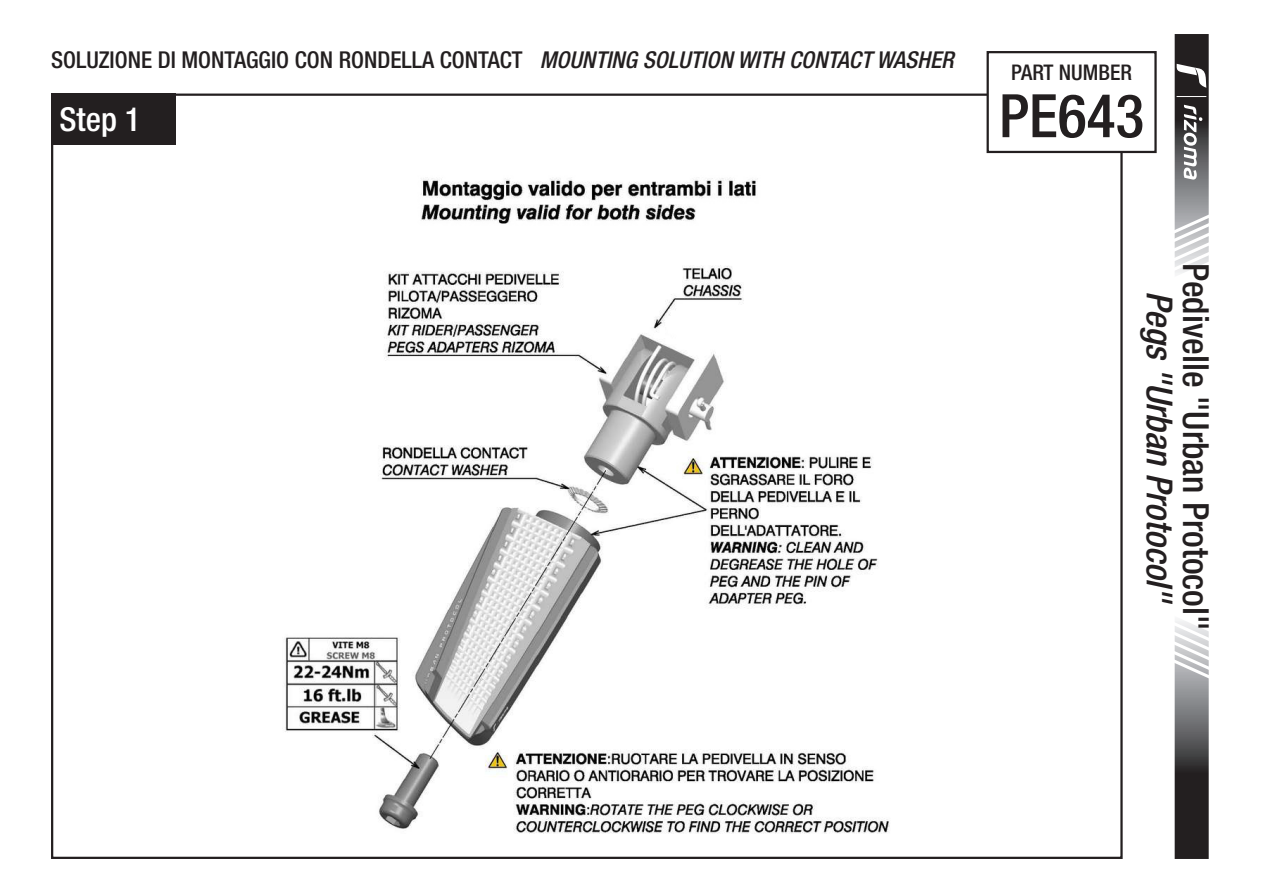
<style>
.page{position:relative;width:1263px;height:893px;background:#fff}
.page>*{position:absolute;margin:0;border:0;box-sizing:border-box;transform-origin:0 0}
.t1{font:500 condensed 60px "Helvetica Neue LT Std";color:#231f20}
.t2{font:500 condensed 36px "Helvetica Neue LT Std";color:#231f20}
.t3{font:italic 500 condensed 36px "Helvetica Neue LT Std";color:#231f20}
.t4{font:500 condensed 33px "Helvetica Neue LT Std";color:#fff}
.t5{font:500 condensed 23.4px "Helvetica Neue LT Std";color:#231f20}
.t6{font:500 condensed 21.6px "Helvetica Neue LT Std";color:#231f20}
.s1{font-style:italic}
</style>
<div class="page">
<img style="left:285px;top:178px;width:605px;height:656px">
<div style="left:51px;top:94px;width:124px;height:51px;background:#231f20"></div>
<svg style="left:1174px;top:620px;width:35px;height:239px;background:#706f70"></svg>
<svg style="left:1174px;top:34px;width:35px;height:240px"></svg>
<div style="left:986px;top:51px;width:171px;height:102px;border:2px solid #231f20"></div>
<p class="t5" style="left:51px;top:45px;width:904px">SOLUZIONE DI MONTAGGIO CON RONDELLA CONTACT <span class="s1">MOUNTING SOLUTION WITH CONTACT WASHER</span></p>
<h3 class="t4" style="left:60px;top:99px;width:83px">Step 1</h3>
<p class="t6" style="left:1011px;top:59px;width:122px">PART NUMBER</p>
<h1 class="t1" style="left:999px;top:80px;width:147px">PE643</h1>
<h2 class="t3" style="left:1181px;top:291px;width:315px;rotate:90deg">Pegs "Urban Protocol"</h2>
<h2 class="t2" style="left:1217px;top:263px;width:369px;rotate:90deg">Pedivelle "Urban Protocol"</h2>
</div>
